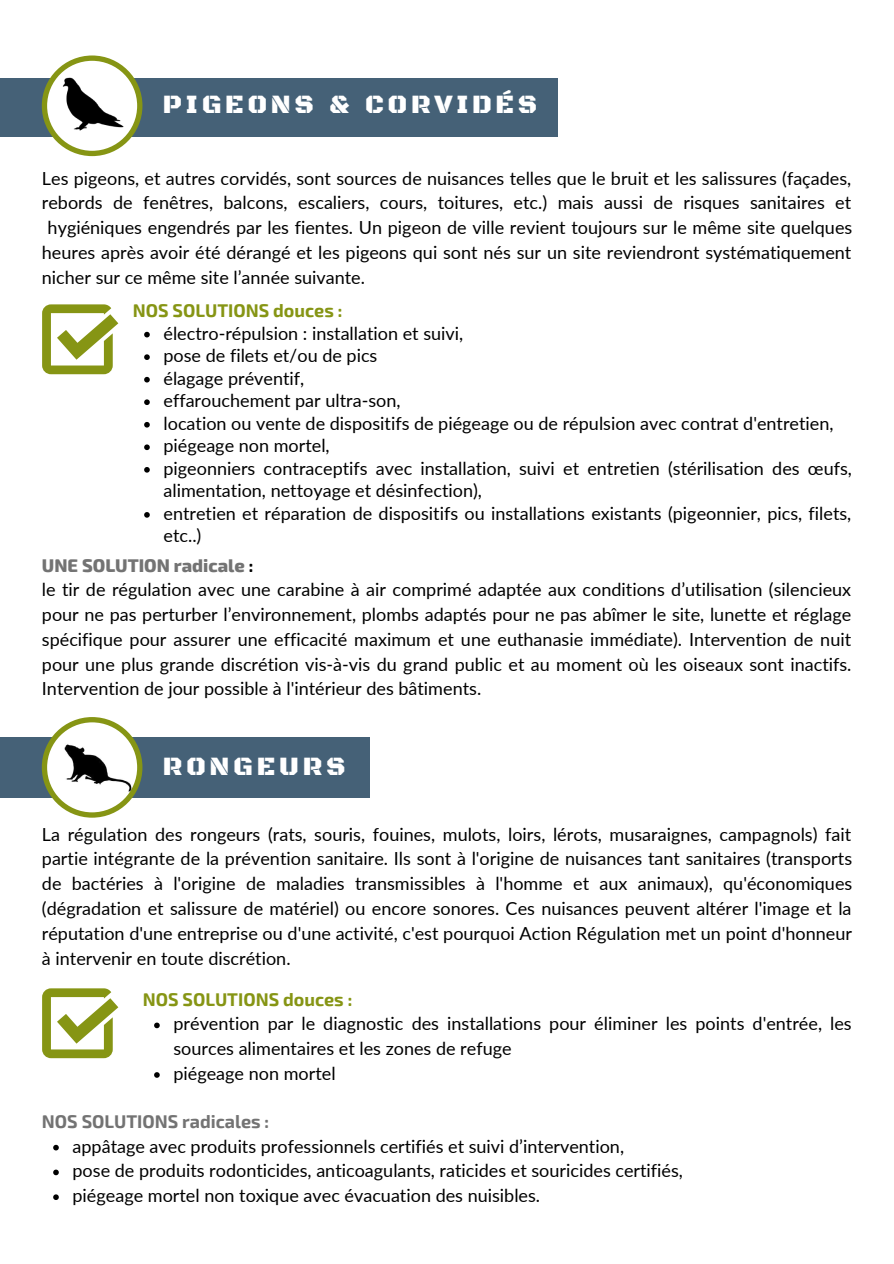
<style>
.page{position:relative;width:894px;height:1264px;background:#fff}
.page>*{position:absolute;margin:0;border:0;box-sizing:border-box;transform-origin:0 0}
.t1{font:27px "Black Ops One";letter-spacing:.14em;color:#fff}
.t2{font:18px/24.8px "Lato";color:#000}
.t3{font:700 18px "Exo 2";color:#869514}
.t4{font:700 18px "Exo 2";color:#737373}
.t5{font:800 18px "Exo 2";color:#737373}
.s1{font-weight:700;color:#000}
</style>
<div class="page">
<div style="left:0;top:78px;width:557px;height:58px;background:#456177"></div>
<svg style="left:42px;top:56px;width:100px;height:100px"></svg>
<img style="left:60px;top:76px;width:65px;height:61px">
<svg style="left:42px;top:304px;width:76px;height:70px"></svg>
<svg style="left:42px;top:988px;width:76px;height:70px"></svg>
<div style="left:0;top:737px;width:370px;height:60px;background:#456177"></div>
<svg style="left:42px;top:717px;width:100px;height:100px"></svg>
<img style="left:63px;top:740px;width:73px;height:54px">
<svg style="left:144px;top:332px;width:6px;height:5px"></svg>
<svg style="left:144px;top:354px;width:6px;height:6px"></svg>
<svg style="left:144px;top:377px;width:6px;height:5px"></svg>
<svg style="left:144px;top:399px;width:6px;height:6px"></svg>
<svg style="left:144px;top:422px;width:6px;height:5px"></svg>
<svg style="left:144px;top:444px;width:6px;height:6px"></svg>
<svg style="left:144px;top:467px;width:6px;height:5px"></svg>
<svg style="left:144px;top:512px;width:6px;height:5px"></svg>
<svg style="left:154px;top:1022px;width:6px;height:6px"></svg>
<svg style="left:154px;top:1072px;width:6px;height:5px"></svg>
<svg style="left:53px;top:1144px;width:6px;height:6px"></svg>
<svg style="left:53px;top:1169px;width:6px;height:6px"></svg>
<svg style="left:53px;top:1194px;width:6px;height:5px"></svg>
<h1 class="t1" style="left:163px;top:89px;width:376px">PIGEONS &amp; CORVIDÉS</h1>
<p class="t2" style="left:42px;top:165px;width:810px">Les pigeons, et autres corvidés, sont sources de nuisances telles que le bruit et les salissures (façades,</p>
<p class="t2" style="left:42px;top:190px;width:810px">rebords de fenêtres, balcons, escaliers, cours, toitures, etc.) mais aussi de risques sanitaires et</p>
<p class="t2" style="left:48px;top:215px;width:806px">hygiéniques engendrés par les fientes. Un pigeon de ville revient toujours sur le même site quelques</p>
<p class="t2" style="left:42px;top:239px;width:810px">heures après avoir été dérangé et les pigeons qui sont nés sur un site reviendront systématiquement</p>
<p class="t2" style="left:42px;top:264px;width:324px">nicher sur ce même site l’année suivante.</p>
<p class="t3" style="left:133px;top:299px;width:211px">NOS SOLUTIONS douces :</p>
<p class="t2" style="left:163px;top:321px;width:689px;line-height:22.5px">électro-répulsion : installation et suivi,<br>pose de filets et/ou de pics<br>élagage préventif,<br>effarouchement par ultra-son,<br>location ou vente de dispositifs de piégeage ou de répulsion avec contrat d'entretien, piégeage non mortel,<br>pigeonniers contraceptifs avec installation, suivi et entretien (stérilisation des œufs, alimentation, nettoyage et désinfection),<br>entretien et réparation de dispositifs ou installations existants (pigeonnier, pics, filets, etc..)</p>
<p class="t5" style="left:42px;top:553px;width:213px">UNE SOLUTION radicale <span class="s1">:</span></p>
<p class="t2" style="left:42px;top:577px;width:810px;text-align:justify">le tir de régulation avec une carabine à air comprimé adaptée aux conditions d’utilisation (silencieux pour ne pas perturber l’environnement, plombs adaptés pour ne pas abîmer le site, lunette et réglage spécifique pour assurer une efficacité maximum et une euthanasie immédiate). Intervention de nuit pour une plus grande discrétion vis-à-vis du grand public et au moment où les oiseaux sont inactifs.<br>Intervention de jour possible à l'intérieur des bâtiments.</p>
<h1 class="t1" style="left:163px;top:750px;width:184px">RONGEURS</h1>
<p class="t2" style="left:42px;top:821px;width:811px;text-align:justify">La régulation des rongeurs (rats, souris, fouines, mulots, loirs, lérots, musaraignes, campagnols) fait partie intégrante de la prévention sanitaire. Ils sont à l'origine de nuisances tant sanitaires (transports de bactéries à l'origine de maladies transmissibles à l'homme et aux animaux), qu'économiques (dégradation et salissure de matériel) ou encore sonores. Ces nuisances peuvent altérer l'image et la réputation d'une entreprise ou d'une activité, c'est pourquoi Action Régulation met un point d'honneur à intervenir en toute discrétion.</p>
<p class="t3" style="left:143px;top:987px;width:211px">NOS SOLUTIONS douces :</p>
<p class="t2" style="left:173px;top:1011px;width:679px">prévention par le diagnostic des installations pour éliminer les points d'entrée, les sources alimentaires et les zones de refuge<br>piégeage non mortel</p>
<p class="t4" style="left:42px;top:1109px;width:229px">NOS SOLUTIONS radicales :</p>
<p class="t2" style="left:72px;top:1133px;width:611px">appâtage avec produits professionnels certifiés et suivi d’intervention,<br>pose de produits rodonticides, anticoagulants, raticides et souricides certifiés, piégeage mortel non toxique avec évacuation des nuisibles.</p>
</div>
